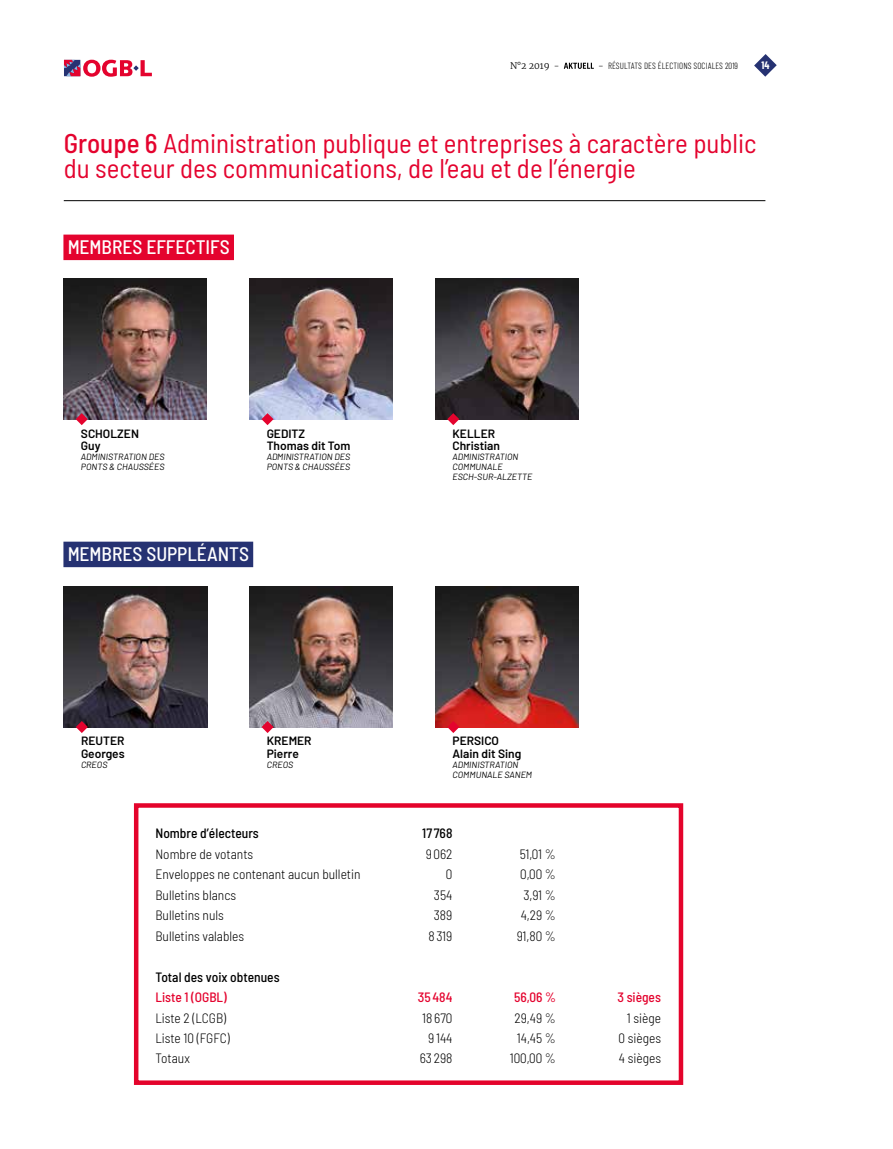
<style>
.page{position:relative;width:893px;height:1149px;background:#fff}
.page>*{position:absolute;margin:0;border:0;box-sizing:border-box;transform-origin:0 0}
.t1{font:semi-condensed 27px/25.5px "Barlow";color:#e4032e}
.t2{font:500 semi-condensed 19.5px "Barlow";color:#fff}
.t3{font:300 semi-condensed 13.5px "Barlow";color:#000}
.t4{font:500 semi-condensed 13.5px "Barlow";color:#000}
.t5{font:500 semi-condensed 13.5px "Barlow";color:#e4032e}
.t6{font:600 12px/12.6px "Barlow";color:#000}
.t7{font:700 10.5px "Barlow Condensed";color:#fff}
.t8{font:italic 9px/10.1px "Barlow";color:#000}
.t9{font:300 9px "Barlow Condensed";letter-spacing:.01em;color:#000}
.t10{font:300 9px "Merriweather";color:#000}
.s1{font-family:"Merriweather"}
.s2{font-weight:500}
</style>
<div class="page">
<hr style="left:64px;top:200px;width:701px;height:1px;background:#000">
<img style="left:435px;top:586px;width:143px;height:140px">
<svg style="left:447px;top:720px;width:12px;height:12px"></svg>
<img style="left:64px;top:586px;width:143px;height:140px">
<svg style="left:76px;top:720px;width:12px;height:12px"></svg>
<img style="left:64px;top:279px;width:143px;height:140px">
<svg style="left:76px;top:413px;width:12px;height:12px"></svg>
<img style="left:250px;top:586px;width:143px;height:140px">
<svg style="left:262px;top:720px;width:12px;height:12px"></svg>
<img style="left:435px;top:279px;width:143px;height:140px">
<svg style="left:447px;top:413px;width:12px;height:12px"></svg>
<img style="left:249px;top:279px;width:144px;height:140px">
<svg style="left:261px;top:413px;width:13px;height:12px"></svg>
<div style="left:63px;top:234px;width:171px;height:26px;background:#e4032e"></div>
<div style="left:63px;top:541px;width:190px;height:26px;background:#263272"></div>
<div style="left:134px;top:803px;width:549px;height:281px;border:4px solid #e4032b"></div>
<svg style="left:754px;top:54px;width:23px;height:23px"></svg>
<svg style="left:64px;top:60px;width:88px;height:17px"></svg>
<svg style="left:564px;top:63px;width:30px;height:6px"></svg>
<p class="t10" style="left:510px;top:59px;width:51px">N°2 2019 -</p>
<p class="t9" style="left:598px;top:60px;width:142px"><span class="s1">-</span> RÉSULTATS DES ÉLECTIONS SOCIALES 2019</p>
<p class="t7" style="left:762px;top:58px;width:9px">14</p>
<h1 class="t1" style="left:64px;top:129px;width:694px"><span class="s2">Groupe 6</span> Administration publique et entreprises à caractère public du secteur des communications, de l’eau et de l’énergie</h1>
<h2 class="t2" style="left:68px;top:234px;width:164px">MEMBRES EFFECTIFS</h2>
<p class="t6" style="left:81px;top:426px;width:60px">SCHOLZEN<br>Guy</p>
<p class="t8" style="left:81px;top:451px;width:85px">ADMINISTRATION DES<br>PONTS &amp; CHAUSSÉES</p>
<p class="t6" style="left:267px;top:426px;width:85px">GEDITZ<br>Thomas dit Tom</p>
<p class="t8" style="left:267px;top:451px;width:85px">ADMINISTRATION DES<br>PONTS &amp; CHAUSSÉES</p>
<h2 class="t2" style="left:68px;top:541px;width:183px">MEMBRES SUPPLÉANTS</h2>
<p class="t6" style="left:81px;top:734px;width:45px">REUTER<br>Georges</p>
<p class="t8" style="left:81px;top:759px;width:28px">CREOS</p>
<p class="t6" style="left:267px;top:734px;width:46px">KREMER<br>Pierre</p>
<p class="t8" style="left:267px;top:759px;width:28px">CREOS</p>
<p class="t6" style="left:452px;top:426px;width:49px">KELLER<br>Christian</p>
<p class="t8" style="left:452px;top:451px;width:81px">ADMINISTRATION<br>COMMUNALE<br>ESCH-SUR-ALZETTE</p>
<p class="t6" style="left:452px;top:734px;width:70px">PERSICO<br>Alain dit Sing</p>
<p class="t8" style="left:452px;top:759px;width:81px">ADMINISTRATION<br>COMMUNALE SANEM</p>
<p class="t4" style="left:155px;top:824px;width:105px">Nombre d’électeurs</p>
<p class="t4" style="left:422px;top:824px;width:32px">17 768</p>
<p class="t3" style="left:155px;top:845px;width:99px">Nombre de votants</p>
<p class="t3" style="left:426px;top:845px;width:28px">9 062</p>
<p class="t3" style="left:520px;top:845px;width:38px">51,01 %</p>
<p class="t3" style="left:155px;top:865px;width:207px">Enveloppes ne contenant aucun bulletin</p>
<p class="t3" style="left:446px;top:865px;width:8px">0</p>
<p class="t3" style="left:520px;top:865px;width:37px">0,00 %</p>
<p class="t3" style="left:155px;top:886px;width:82px">Bulletins blancs</p>
<p class="t3" style="left:434px;top:886px;width:20px">354</p>
<p class="t3" style="left:523px;top:886px;width:34px">3,91 %</p>
<p class="t3" style="left:155px;top:906px;width:70px">Bulletins nuls</p>
<p class="t3" style="left:434px;top:906px;width:20px">389</p>
<p class="t3" style="left:521px;top:906px;width:37px">4,29 %</p>
<p class="t3" style="left:155px;top:927px;width:90px">Bulletins valables</p>
<p class="t3" style="left:428px;top:927px;width:25px">8 319</p>
<p class="t3" style="left:517px;top:927px;width:41px">91,80 %</p>
<p class="t4" style="left:155px;top:967px;width:126px">Total des voix obtenues</p>
<p class="t5" style="left:155px;top:988px;width:73px">Liste 1 (OGBL)</p>
<p class="t5" style="left:418px;top:988px;width:36px">35484</p>
<p class="t5" style="left:514px;top:988px;width:43px">56,06 %</p>
<p class="t5" style="left:617px;top:988px;width:45px">3 sièges</p>
<p class="t3" style="left:155px;top:1008px;width:72px">Liste 2 (LCGB)</p>
<p class="t3" style="left:422px;top:1008px;width:32px">18 670</p>
<p class="t3" style="left:514px;top:1008px;width:43px">29,49 %</p>
<p class="t3" style="left:627px;top:1008px;width:36px">1 siège</p>
<p class="t3" style="left:155px;top:1029px;width:76px">Liste 10 (FGFC)</p>
<p class="t3" style="left:428px;top:1029px;width:26px">9 144</p>
<p class="t3" style="left:517px;top:1029px;width:41px">14,45 %</p>
<p class="t3" style="left:619px;top:1029px;width:44px">0 sièges</p>
<p class="t3" style="left:155px;top:1049px;width:36px">Totaux</p>
<p class="t3" style="left:420px;top:1049px;width:34px">63 298</p>
<p class="t3" style="left:510px;top:1049px;width:48px">100,00 %</p>
<p class="t3" style="left:619px;top:1049px;width:44px">4 sièges</p>
</div>
